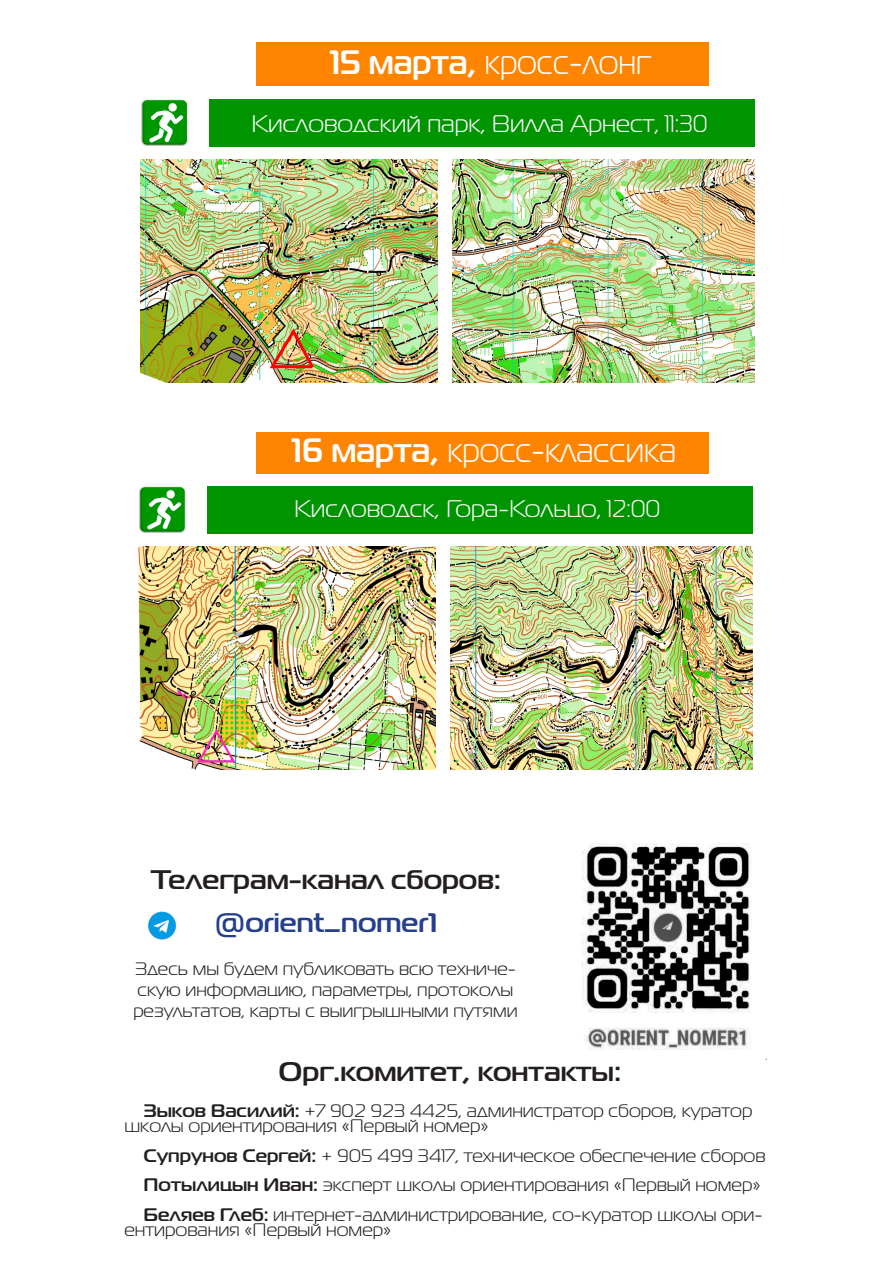
<style>
.page{position:relative;width:893px;height:1263px;background:#fff}
.page>*{position:absolute;margin:0;border:0;box-sizing:border-box;transform-origin:0 0}
.t1{font:33.75px "Magistral C";color:#fff}
.t2{font:700 26.85px/42.8px "Magistral C";color:#231f20;text-align:center;scale:1.12 1}
.t3{font:24px "Magistral C";color:#fff;scale:1.12 1}
.t4{font:18.15px/14.7px "Magistral C";color:#231f20;scale:1.12 1}
.t5{font:18px/21.3px "Magistral C";color:#231f20;scale:1.12 1}
.s1{font-weight:700}
.s2{font-size:24.3px}
.s3{color:#253f8e}
</style>
<div class="page">
<img style="left:140px;top:159px;width:298px;height:224px">
<div style="left:209px;top:99px;width:546px;height:48px;background:#009500"></div>
<div style="left:139px;top:97px;width:50px;height:49px;background:#231f20;opacity:.47"></div>
<img style="left:145px;top:102px;width:39px;height:40px">
<img style="left:452px;top:159px;width:303px;height:224px">
<img style="left:138px;top:546px;width:297px;height:224px">
<div style="left:256px;top:432px;width:452px;height:41px;background:#ff8400"></div>
<div style="left:207px;top:486px;width:546px;height:48px;background:#009500"></div>
<div style="left:137px;top:484px;width:50px;height:49px;background:#231f20;opacity:.47"></div>
<img style="left:143px;top:489px;width:39px;height:40px">
<img style="left:450px;top:546px;width:303px;height:224px">
<div style="left:256px;top:43px;width:452px;height:43px;background:#ff8400"></div>
<img style="left:267px;top:325px;width:50px;height:46px">
<img style="left:581px;top:843px;width:186px;height:217px">
<img style="left:148px;top:911px;width:28px;height:29px">
<p class="t1" style="left:330px;top:44px;width:322px"><span class="s1">15 марта,</span> кросс-лонг</p>
<p class="t3" style="left:252px;top:111px;width:409px">Кисловодский парк, Вилла Арнест<span class="s2">, 11:30</span></p>
<p class="t1" style="left:292px;top:433px;width:386px"><span class="s1">16 марта,</span> кросс-классика</p>
<p class="t3" style="left:294px;top:496px;width:329px">Кисловодск, Гора-Кольцо<span class="s2">, 12:00</span></p>
<p class="t2" style="left:151px;top:858px;width:314px">Телеграм-канал сборов: <span class="s3">@orient_nomer1</span></p>
<p class="t5" style="left:133px;top:957px;width:345px">Здесь мы будем публиковать всю техниче&shy;скую информацию, параметры, протоколы результатов, карты с выигрышными путями</p>
<p class="t2" style="left:279px;top:1050px;width:307px">Орг.комитет, контакты:</p>
<p class="t4" style="left:143px;top:1104px;width:545px"><span class="s1">Зыков Василий:</span> +7 902 923 4425, администратор сборов, куратор</p>
<p class="t4" style="left:124px;top:1118px;width:327px">школы ориентирования «Первый номер»</p>
<p class="t4" style="left:143px;top:1148px;width:557px"><span class="s1">Супрунов Сергей:</span> + 905 499 3417, техническое обеспечение сборов</p>
<p class="t4" style="left:143px;top:1177px;width:552px"><span class="s1">Потылицын Иван:</span> эксперт школы ориентирования «Первый номер»</p>
<p class="t4" style="left:124px;top:1207px;width:571px;text-indent:19px"><span class="s1">Беляев Глеб:</span> интернет-администрирование, со-куратор школы ори&shy;ентирования «Первый номер»</p>
</div>
